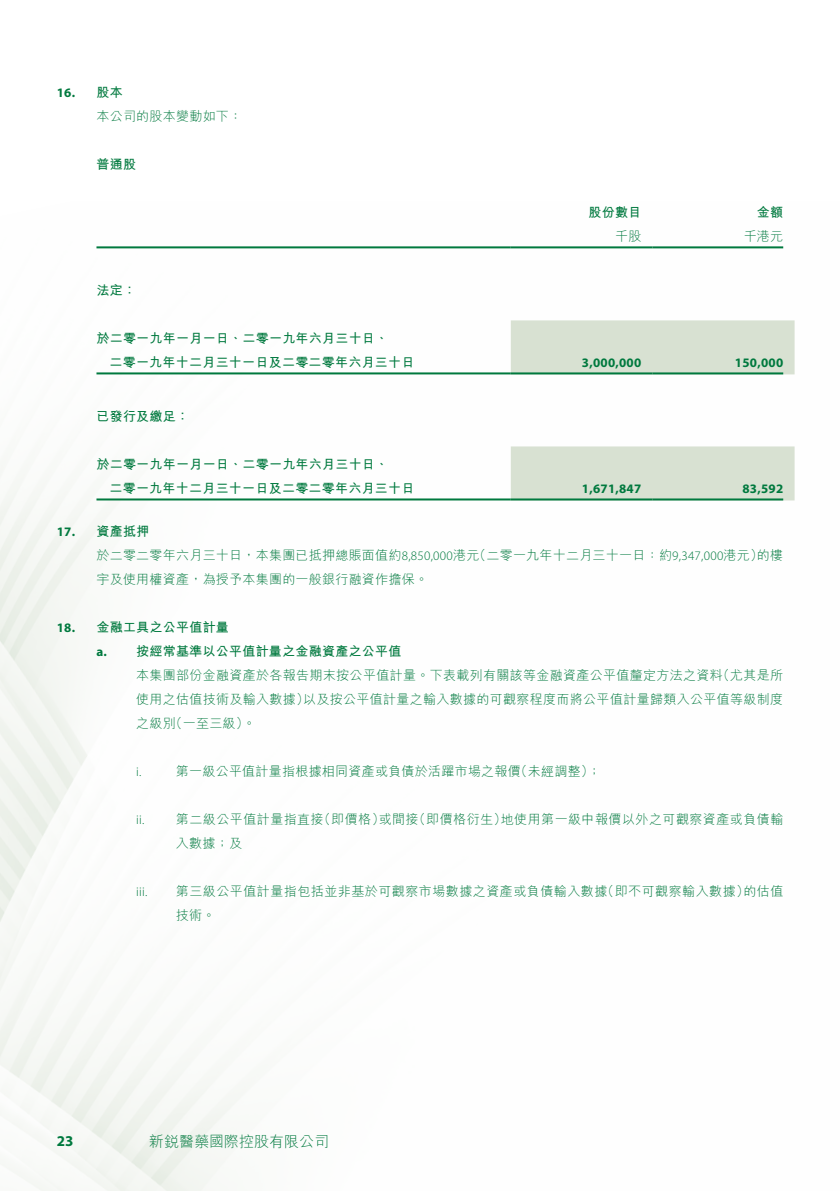
<style>
.page{position:relative;width:840px;height:1191px;background:#fff}
.page>*{position:absolute;margin:0;border:0;box-sizing:border-box;transform-origin:0 0}
.t1{font:300 15px "M Hei HK";color:#00793e}
.t2{font:700 15px "Myriad Pro";color:#00793e}
.t3{font:300 13px/24px "M Hei HK";letter-spacing:.025em;color:#00793e}
.t4{font:700 13px "M Hei HK";letter-spacing:.02em;color:#00793e}
.t5{font:700 13px "Myriad Pro";letter-spacing:.02em;color:#00793e}
.t6{font:300 13px "Myriad Pro";color:#00793e}
.s1{font-family:"Myriad Pro"}
</style>
<div class="page">
<img style="left:0;top:246px;width:795px;height:945px">
<div style="left:510px;top:320px;width:284px;height:54px;background:#d8e1d2"></div>
<div style="left:510px;top:446px;width:284px;height:54px;background:#d8e1d2"></div>
<hr style="left:96px;top:246px;width:414px;height:2px;background:#00793e">
<hr style="left:510px;top:246px;width:142px;height:2px;background:#00793e">
<hr style="left:652px;top:246px;width:130px;height:2px;background:#00793e">
<hr style="left:96px;top:372px;width:414px;height:2px;background:#00793e">
<hr style="left:510px;top:372px;width:142px;height:2px;background:#00793e">
<hr style="left:652px;top:372px;width:130px;height:2px;background:#00793e">
<hr style="left:96px;top:498px;width:414px;height:2px;background:#00793e">
<hr style="left:510px;top:498px;width:142px;height:2px;background:#00793e">
<hr style="left:652px;top:498px;width:130px;height:2px;background:#00793e">
<p class="t5" style="left:57px;top:84px;width:20px">16.</p>
<p class="t5" style="left:57px;top:523px;width:20px">17.</p>
<p class="t5" style="left:57px;top:619px;width:20px">18.</p>
<p class="t4" style="left:96px;top:82px;width:28px">股本</p>
<p class="t3" style="left:96px;top:104px;width:147px">本公司的股本變動如下：</p>
<p class="t4" style="left:96px;top:154px;width:41px">普通股</p>
<p class="t4" style="left:96px;top:280px;width:41px">法定：</p>
<p class="t4" style="left:96px;top:328px;width:293px">於二零一九年一月一日、二零一九年六月三十日、</p>
<p class="t4" style="left:109px;top:352px;width:306px">二零一九年十二月三十一日及二零二零年六月三十日</p>
<p class="t4" style="left:96px;top:406px;width:94px">已發行及繳足：</p>
<p class="t4" style="left:96px;top:454px;width:293px">於二零一九年一月一日、二零一九年六月三十日、</p>
<p class="t4" style="left:109px;top:478px;width:306px">二零一九年十二月三十一日及二零二零年六月三十日</p>
<p class="t4" style="left:96px;top:522px;width:54px">資產抵押</p>
<p class="t4" style="left:588px;top:202px;width:54px">股份數目</p>
<p class="t4" style="left:756px;top:202px;width:28px">金額</p>
<p class="t3" style="left:614px;top:224px;width:28px">千股</p>
<p class="t3" style="left:743px;top:224px;width:41px">千港元</p>
<p class="t5" style="left:581px;top:354px;width:61px">3,000,000</p>
<p class="t5" style="left:734px;top:354px;width:50px">150,000</p>
<p class="t5" style="left:581px;top:480px;width:61px">1,671,847</p>
<p class="t5" style="left:742px;top:480px;width:42px">83,592</p>
<p class="t3" style="left:473px;top:543px;width:291px">（二零一九年十二月三十一日：約<span class="s1">9,347,000</span>港元）</p>
<p class="t3" style="left:96px;top:543px;width:384px">於二零二零年六月三十日，本集團已抵押總賬面值約<span class="s1">8,850,000</span>港元宇及使用權資產，為授予本集團的一般銀行融資作擔保。</p>
<p class="t4" style="left:96px;top:618px;width:134px">金融工具之公平值計量</p>
<p class="t3" style="left:756px;top:543px;width:28px">的樓</p>
<p class="t5" style="left:96px;top:643px;width:12px">.a</p>
<p class="t4" style="left:136px;top:642px;width:266px">按經常基準以公平值計量之金融資產之公平值</p>
<p class="t3" style="left:716px;top:663px;width:68px">（尤其是所</p>
<p class="t3" style="left:303px;top:663px;width:481px;text-indent:-167px">本集團部份金融資產於各報告期末按公平值計量。下表載列有關該等金融資產公平值釐定方法之資料<br>以及按公平值計量之輸入數據的可觀察程度而將公平值計量歸類入公平值等級制度</p>
<p class="t3" style="left:169px;top:687px;width:141px;text-indent:-33px">使用之估值技術及輸入數據）（一至三級。(</p>
<p class="t3" style="left:136px;top:711px;width:41px">之級別</p>
<p class="t6" style="left:136px;top:764px;width:7px">.i</p>
<p class="t3" style="left:514px;top:759px;width:88px">（未經調整 ;(</p>
<p class="t3" style="left:176px;top:759px;width:346px">第一級公平值計量指根據相同資產或負債於活躍市場之報價</p>
<p class="t6" style="left:136px;top:812px;width:10px">.i i</p>
<p class="t3" style="left:317px;top:807px;width:68px">（即價格）</p>
<p class="t3" style="left:412px;top:807px;width:95px">（即價格衍生）</p>
<p class="t3" style="left:176px;top:807px;width:149px">第二級公平值計量指直接</p>
<p class="t3" style="left:500px;top:807px;width:284px">地使用第一級中報價以外之可觀察資產或負債輸</p>
<p class="t3" style="left:378px;top:807px;width:41px">或間接</p>
<p class="t3" style="left:176px;top:831px;width:68px">入數據；及</p>
<p class="t6" style="left:136px;top:884px;width:13px">iii.</p>
<p class="t3" style="left:601px;top:879px;width:149px">（即不可觀察輸入數據）</p>
<p class="t3" style="left:176px;top:879px;width:432px">第三級公平值計量指包括並非基於可觀察市場數據之資產或負債輸入數據</p>
<p class="t3" style="left:743px;top:879px;width:41px">的估值</p>
<p class="t3" style="left:176px;top:903px;width:41px">技術。</p>
<p class="t2" style="left:57px;top:1131px;width:18px">23</p>
<p class="t1" style="left:149px;top:1134px;width:181px">新銳醫藥國際控股有限公司</p>
</div>
